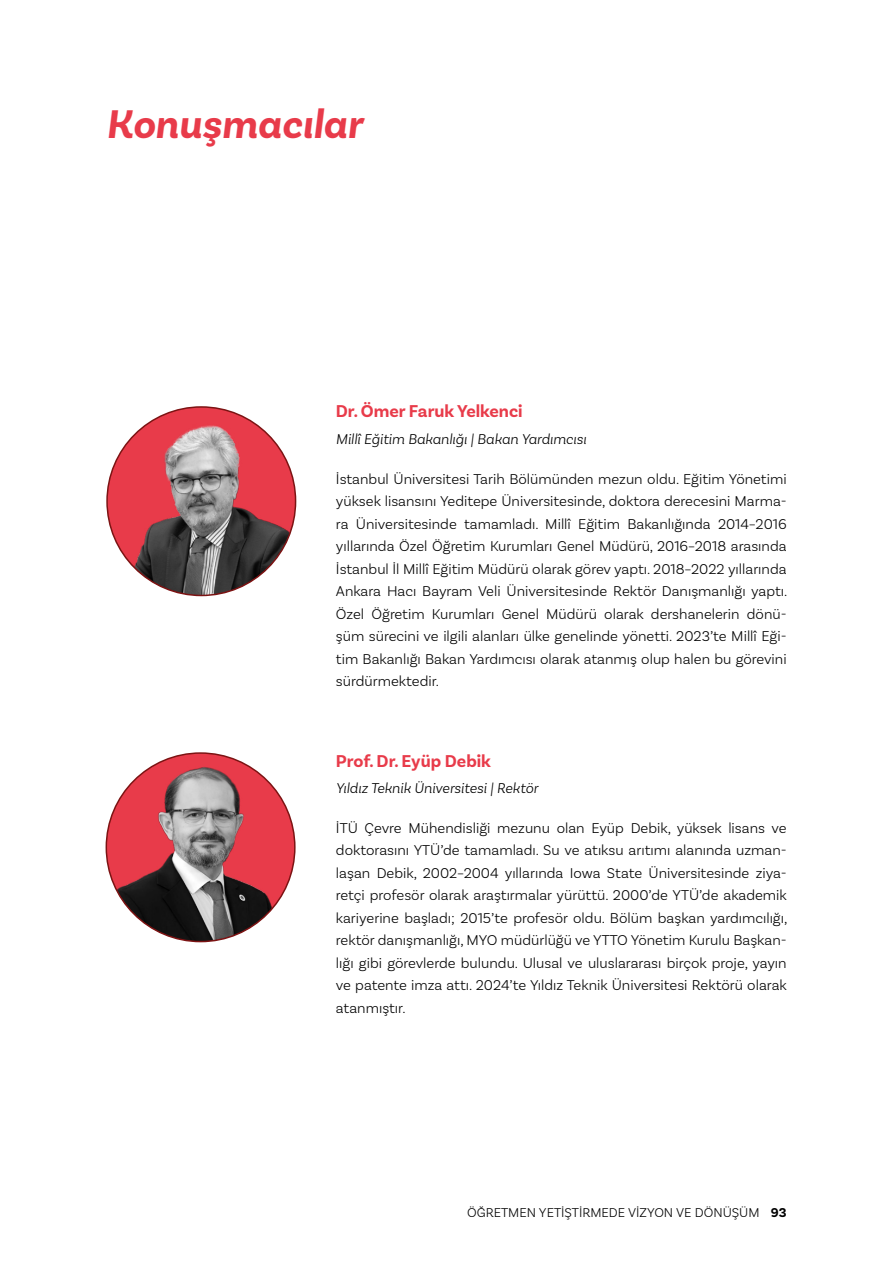
<style>
.page{position:relative;width:893px;height:1263px;background:#fff}
.page>*{position:absolute;margin:0;border:0;box-sizing:border-box;transform-origin:0 0}
.t1{font:italic 700 42px "Basic Sans";color:#e83b4a}
.t2{font:700 18px "Basic Sans";color:#e83b4a}
.t3{font:300 15px/22.5px "Basic Sans";color:#000;text-align:justify}
.t4{font:italic 300 15px "Basic Sans";color:#000}
.t5{font:300 13.5px "Basic Sans";color:#000}
.s1{font-weight:700}
</style>
<div class="page">
<img style="left:107px;top:407px;width:189px;height:188px;border-radius:94px">
<img style="left:106px;top:753px;width:189px;height:188px;border-radius:94px">
<h1 class="t1" style="left:106px;top:98px;width:258px">Konuşmacılar</h1>
<p class="t2" style="left:336px;top:401px;width:188px">Dr. Ömer Faruk Yelkenci</p>
<p class="t4" style="left:336px;top:430px;width:252px">Millî Eğitim Bakanlığı | Bakan Yardımcısı</p>
<p class="t3" style="left:336px;top:467px;width:453px">İstanbul Üniversitesi Tarih Bölümünden mezun oldu. Eğitim Yönetimi yüksek lisansını Yeditepe Üniversitesinde, doktora derecesini Marma&shy;ra Üniversitesinde tamamladı. Millî Eğitim Bakanlığında 2014–2016 yıllarında Özel Öğretim Kurumları Genel Müdürü, 2016–2018 arasında İstanbul İl Millî Eğitim Müdürü olarak görev yaptı. 2018–2022 yıllarında Ankara Hacı Bayram Veli Üniversitesinde Rektör Danışmanlığı yaptı.<br>Özel Öğretim Kurumları Genel Müdürü olarak dershanelerin dönü&shy;şüm sürecini ve ilgili alanları ülke genelinde yönetti. 2023’te Millî Eği&shy;tim Bakanlığı Bakan Yardımcısı olarak atanmış olup halen bu görevini sürdürmektedir.</p>
<p class="t2" style="left:336px;top:750px;width:157px">Prof. Dr. Eyüp Debik</p>
<p class="t4" style="left:336px;top:779px;width:204px">Yıldız Teknik Üniversitesi | Rektör</p>
<p class="t3" style="left:336px;top:816px;width:453px">İTÜ Çevre Mühendisliği mezunu olan Eyüp Debik, yüksek lisans ve doktorasını YTÜ’de tamamladı. Su ve atıksu arıtımı alanında uzman&shy;laşan Debik, 2002–2004 yıllarında Iowa State Üniversitesinde ziya&shy;retçi profesör olarak araştırmalar yürüttü. 2000’de YTÜ’de akademik kariyerine başladı; 2015’te profesör oldu. Bölüm başkan yardımcılığı, rektör danışmanlığı, MYO müdürlüğü ve YTTO Yönetim Kurulu Başkan&shy;lığı gibi görevlerde bulundu. Ulusal ve uluslararası birçok proje, yayın ve patente imza attı. 2024’te Yıldız Teknik Üniversitesi Rektörü olarak atanmıştır.</p>
<p class="t5" style="left:467px;top:1204px;width:321px">ÖĞRETMEN YETİŞTİRMEDE VİZYON VE DÖNÜŞÜM <span class="s1">93</span></p>
</div>
